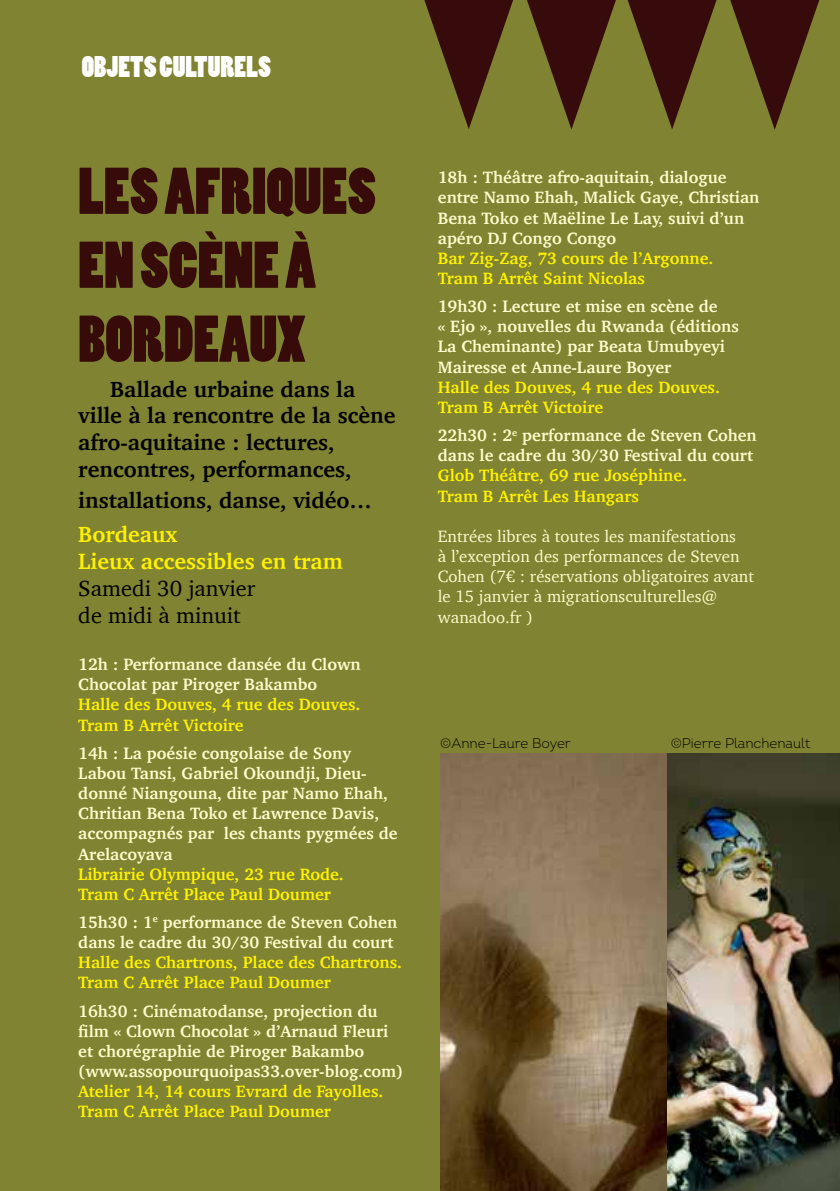
<style>
.page{position:relative;width:840px;height:1191px;background:#fff}
.page>*{position:absolute;margin:0;border:0;box-sizing:border-box;transform-origin:0 0}
.t1{font:61.6px/74px "Poplar Std";color:#360b0a}
.t2{font:28px "Poplar Std";color:#fff}
.t3{font:700 22.4px/26.8px "Charter";color:#000}
.t4{font:700 22.4px/26.8px "Charter";color:#fff200}
.t5{font:22.4px/26.8px "Charter";color:#000}
.t6{font:700 16.8px/20.2px "Charter";color:#fffbcc}
.t7{font:700 16.8px/20.2px "Charter";color:#fff200}
.t8{font:16.8px/20.2px "Charter";color:#fffbcc}
.t9{font:300 14px "Intro";color:#000}
</style>
<div class="page">
<div style="left:0;top:0;width:839px;height:1191px;background:#808331"></div>
<svg style="left:424px;top:0;width:89px;height:129px"></svg>
<svg style="left:527px;top:0;width:88px;height:130px"></svg>
<svg style="left:627px;top:0;width:89px;height:129px"></svg>
<svg style="left:730px;top:0;width:88px;height:130px"></svg>
<img style="left:440px;top:754px;width:399px;height:437px">
<h2 class="t2" style="left:82px;top:51px;width:190px">OBJETS CULTURELS</h2>
<h1 class="t1" style="left:78px;top:157px;width:299px">LES AFRIQUES<br>EN SCÈNE À<br>BORDEAUX</h1>
<h3 class="t3" style="left:78px;top:375px;width:318px;text-indent:32px">Ballade urbaine dans la ville à la rencontre de la scène afro-aquitaine : lectures, rencontres, performances,</h3>
<h3 class="t3" style="left:78px;top:486px;width:295px">installations, danse, vidéo…</h3>
<h3 class="t4" style="left:78px;top:521px;width:266px">Bordeaux<br>Lieux accessibles en tram</h3>
<h3 class="t5" style="left:78px;top:575px;width:178px">Samedi 30 janvier de midi à minuit</h3>
<p class="t6" style="left:78px;top:654px;width:284px">12h : Performance dansée du Clown<br>Chocolat par Piroger Bakambo</p>
<p class="t7" style="left:78px;top:694px;width:283px">Halle des Douves, 4 rue des Douves.<br>Tram B Arrêt Victoire</p>
<p class="t6" style="left:78px;top:742px;width:321px">14h : La poésie congolaise de Sony<br>Labou Tansi, Gabriel Okoundji, Dieu&shy;donné Niangouna, dite par Namo Ehah,<br>Chritian Bena Toko et Lawrence Davis, accompagnés par les chants pygmées de<br>Arelacoyava</p>
<p class="t7" style="left:78px;top:863px;width:267px">Librairie Olympique, 23 rue Rode.<br>Tram C Arrêt Place Paul Doumer</p>
<p class="t6" style="left:78px;top:912px;width:320px">15h30 : 1<sup>e</sup> performance de Steven Cohen dans le cadre du 30/30 Festival du court</p>
<p class="t7" style="left:78px;top:952px;width:325px">Halle des Chartrons, Place des Chartrons.<br>Tram C Arrêt Place Paul Doumer</p>
<p class="t6" style="left:78px;top:1000px;width:326px">16h30 : Cinématodanse, projection du film « Clown Chocolat » d’Arnaud Fleuri et chorégraphie de Piroger Bakambo (www.assopourquoipas33.over-blog.com)</p>
<p class="t7" style="left:78px;top:1081px;width:306px">Atelier 14, 14 cours Evrard de Fayolles.<br>Tram C Arrêt Place Paul Doumer</p>
<p class="t6" style="left:437px;top:167px;width:323px">18h : Théâtre afro-aquitain, dialogue entre Namo Ehah, Malick Gaye, Christian Bena Toko et Maëline Le Lay, suivi d’un apéro DJ Congo Congo</p>
<p class="t7" style="left:437px;top:248px;width:277px">Bar Zig-Zag, 73 cours de l’Argonne.<br>Tram B Arrêt Saint Nicolas</p>
<p class="t6" style="left:437px;top:296px;width:302px">19h30 : Lecture et mise en scène de<br>« Ejo », nouvelles du Rwanda (éditions La Cheminante) par Beata Umubyeyi Mairesse et Anne-Laure Boyer</p>
<p class="t7" style="left:437px;top:377px;width:283px">Halle des Douves, 4 rue des Douves.<br>Tram B Arrêt Victoire</p>
<p class="t6" style="left:437px;top:425px;width:320px">22h30 : 2<sup>e</sup> performance de Steven Cohen dans le cadre du 30/30 Festival du court</p>
<p class="t7" style="left:437px;top:465px;width:251px">Glob Théâtre, 69 rue Joséphine.<br>Tram B Arrêt Les Hangars</p>
<p class="t8" style="left:437px;top:526px;width:317px">Entrées libres à toutes les manifestations<br>à l’exception des performances de Steven Cohen (7€ : réservations obligatoires avant le 15 janvier à migrationsculturelles@ wanadoo.fr )</p>
<p class="t9" style="left:440px;top:734px;width:132px">©Anne-Laure Boyer</p>
<p class="t9" style="left:670px;top:734px;width:141px">©Pierre Planchenault</p>
</div>
